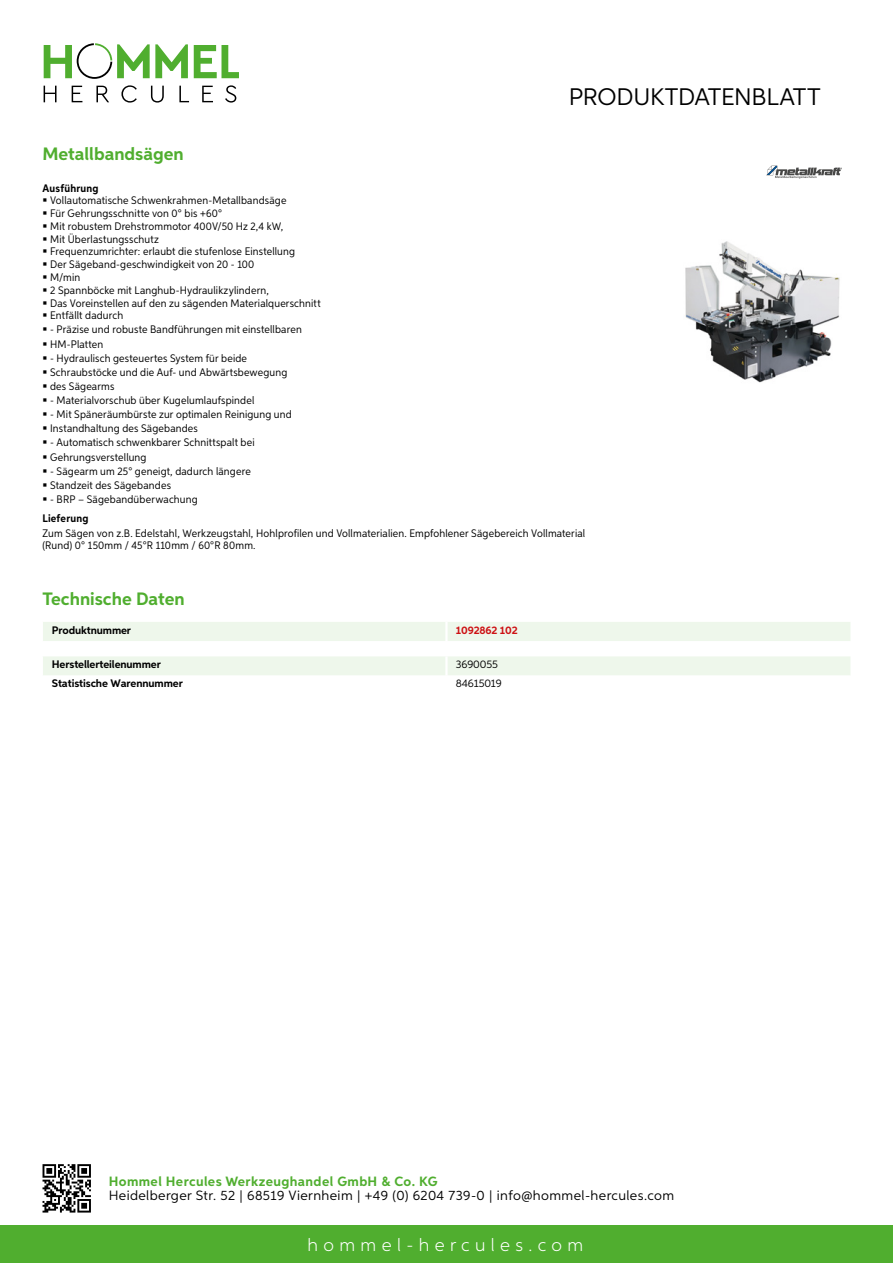
<style>
.page{position:relative;width:893px;height:1263px;background:#fff}
.page>*{position:absolute;margin:0;border:0;box-sizing:border-box;transform-origin:0 0}
.t1{font:24px "Aspira";letter-spacing:-.01em;color:#000}
.t2{font:700 18px "Aspira";color:#50ae2f}
.t3{font:300 18px "Aspira";letter-spacing:.3em;color:#fff}
.t4{font:13.5px "Aspira";letter-spacing:.03em;color:#000}
.t5{font:700 13.5px "Aspira";letter-spacing:.03em;color:#50ae2f}
.t6{font:10.95px/12.8px "Aspira Nar";letter-spacing:.015em;color:#000}
.t7{font:700 10.95px "Aspira";letter-spacing:-.01em;color:#000}
.t8{font:700 10.95px "Aspira Nar";letter-spacing:.02em;color:#000}
.t9{font:10.95px "Aspira";letter-spacing:-.01em;color:#000}
.t10{font:700 10.95px "Aspira";letter-spacing:-.01em;color:#cd1013}
</style>
<div class="page">
<div style="left:0;top:1226px;width:893px;height:37px;background:#50ae2f"></div>
<svg style="left:43px;top:1164px;width:48px;height:48px"></svg>
<svg style="left:194px;top:45px;width:45px;height:33px"></svg>
<svg style="left:44px;top:43px;width:144px;height:36px"></svg>
<svg style="left:44px;top:86px;width:13px;height:16px"></svg>
<svg style="left:72px;top:86px;width:10px;height:16px"></svg>
<svg style="left:96px;top:86px;width:13px;height:16px"></svg>
<svg style="left:121px;top:85px;width:16px;height:18px"></svg>
<svg style="left:151px;top:86px;width:13px;height:17px"></svg>
<svg style="left:179px;top:86px;width:10px;height:16px"></svg>
<svg style="left:202px;top:86px;width:11px;height:16px"></svg>
<svg style="left:225px;top:85px;width:11px;height:18px"></svg>
<div style="left:43px;top:622px;width:807px;height:19px;background:#eef7eb"></div>
<hr style="left:445px;top:622px;width:3px;height:19px;background:#fff">
<div style="left:43px;top:656px;width:807px;height:19px;background:#eef7eb"></div>
<img style="left:685px;top:241px;width:155px;height:142px">
<svg style="left:766px;top:166px;width:76px;height:13px"></svg>
<h1 class="t1" style="left:569px;top:82px;width:253px">Produktdatenblatt</h1>
<h2 class="t2" style="left:43px;top:142px;width:143px">Metallbandsägen</h2>
<p class="t8" style="left:43px;top:181px;width:58px">Ausführung</p>
<p class="t6" style="left:50px;top:194px;width:272px">Vollautomatische Schwenkrahmen-Metallbandsäge<br>Für Gehrungsschnitte von 0° bis +60°<br>Mit robustem Drehstrommotor 400V/50 Hz 2,4 kW,<br>Mit Überlastungsschutz<br>Frequenzumrichter: erlaubt die stufenlose Einstellung<br>Der Sägeband-geschwindigkeit von 20 - 100<br>M/min<br>2 Spannböcke mit Langhub-Hydraulikzylindern,<br>Das Voreinstellen auf den zu sägenden Materialquerschnitt Entfällt dadurch</p>
<p class="t6" style="left:50px;top:322px;width:253px;line-height:14.1px">- Präzise und robuste Bandführungen mit einstellbaren<br>HM-Platten</p>
<p class="t6" style="left:50px;top:351px;width:239px;line-height:14.1px">- Hydraulisch gesteuertes System für beide<br>Schraubstöcke und die Auf- und Abwärtsbewegung des Sägearms</p>
<p class="t6" style="left:50px;top:394px;width:206px">- Materialvorschub über Kugelumlaufspindel</p>
<p class="t6" style="left:50px;top:407px;width:243px;line-height:14.1px">- Mit Späneräumbürste zur optimalen Reinigung und<br>Instandhaltung des Sägebandes</p>
<p class="t6" style="left:50px;top:435px;width:206px;line-height:14.1px">- Automatisch schwenkbarer Schnittspalt bei<br>Gehrungsverstellung</p>
<p class="t6" style="left:50px;top:464px;width:202px;line-height:14.1px">- Sägearm um 25° geneigt, dadurch längere<br>Standzeit des Sägebandes</p>
<p class="t6" style="left:50px;top:493px;width:149px">- BRP – Sägebandüberwachung</p>
<p class="t8" style="left:43px;top:512px;width:47px">Lieferung</p>
<p class="t6" style="left:43px;top:527px;width:544px;line-height:12px">Zum Sägen von z.B. Edelstahl, Werkzeugstahl, Hohlprofilen und Vollmaterialien. Empfohlener Sägebereich Vollmaterial (Rund) 0° 150mm / 45°R 110mm / 60°R 80mm.</p>
<h2 class="t2" style="left:43px;top:588px;width:144px">Technische Daten</h2>
<p class="t7" style="left:52px;top:623px;width:81px">Produktnummer</p>
<p class="t10" style="left:456px;top:623px;width:63px">1092862 102</p>
<p class="t7" style="left:52px;top:658px;width:111px">Herstellerteilenummer</p>
<p class="t9" style="left:456px;top:658px;width:44px">3690055</p>
<p class="t7" style="left:52px;top:677px;width:132px">Statistische Warennummer</p>
<p class="t9" style="left:456px;top:677px;width:48px">84615019</p>
<p class="t5" style="left:109px;top:1172px;width:330px">Hommel Hercules Werkzeughandel GmbH &amp; Co. KG</p>
<p class="t4" style="left:109px;top:1187px;width:567px">Heidelberger Str. 52 | 68519 Viernheim | +49 (0) 6204 739-0 | info@hommel-hercules.com</p>
<h2 class="t3" style="left:307px;top:1234px;width:277px">hommel-hercules.com</h2>
</div>
